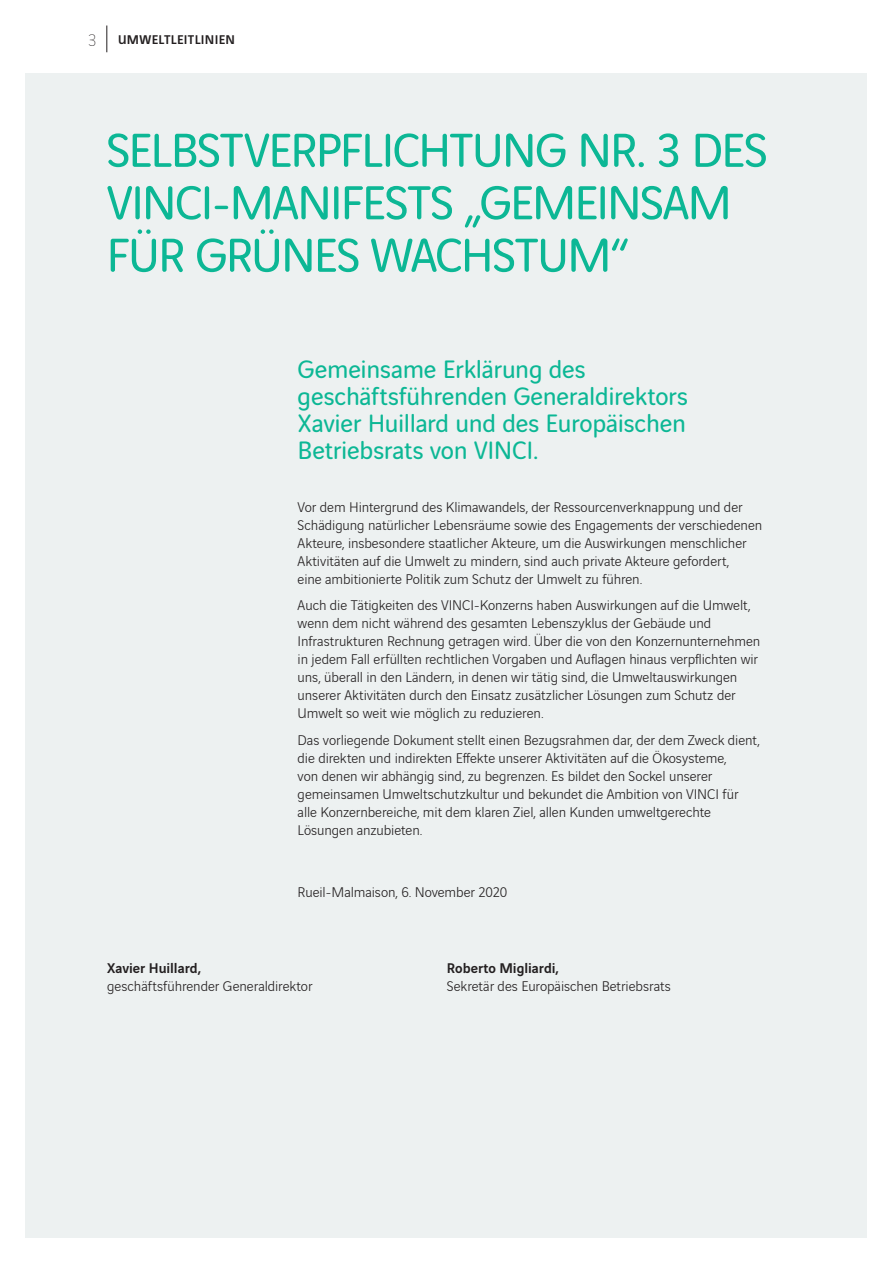
<style>
.page{position:relative;width:893px;height:1263px;background:#fff}
.page>*{position:absolute;margin:0;border:0;box-sizing:border-box;transform-origin:0 0}
.t1{font:51px/52.5px "Vinci Rounded";letter-spacing:-.04em;color:#0cb795}
.t2{font:27px/27px "Vinci Rounded";letter-spacing:-.015em;color:#0cb795}
.t3{font:300 15px/18px "Vinci Sans";letter-spacing:-.005em;color:#231f20}
.t4{font:500 15px "Vinci Sans";color:#231f20}
.t5{font:500 13.5px "Vinci Sans";letter-spacing:.02em;color:#231f20}
.s1{font-weight:200;font-size:18px}
</style>
<div class="page">
<svg style="left:106px;top:26px;width:1px;height:26px"></svg>
<div style="left:26px;top:73px;width:841px;height:1164px;background:#edf1f1"></div>
<p class="t5" style="left:88px;top:29px;width:149px"><span class="s1">3</span> UMWELTLEITLINIEN</p>
<h1 class="t1" style="left:106px;top:121px;width:663px">SELBSTVERPFLICHTUNG NR. 3 DES<br>VINCI-MANIFESTS „GEMEINSAM<br>FÜR GRÜNES WACHSTUM“</h1>
<h2 class="t2" style="left:298px;top:354px;width:392px">Gemeinsame Erklärung des geschäftsführenden Generaldirektors<br>Xavier Huillard und des Europäischen<br>Betriebsrats von VINCI.</h2>
<p class="t3" style="left:298px;top:497px;width:466px">Vor dem Hintergrund des Klimawandels, der Ressourcenverknappung und der Schädigung natürlicher Lebensräume sowie des Engagements der verschiedenen Akteure, insbesondere staatlicher Akteure, um die Auswirkungen menschlicher Aktivitäten auf die Umwelt zu mindern, sind auch private Akteure gefordert,<br>eine ambitionierte Politik zum Schutz der Umwelt zu führen.</p>
<p class="t3" style="left:298px;top:595px;width:464px">Auch die Tätigkeiten des VINCI-Konzerns haben Auswirkungen auf die Umwelt, wenn dem nicht während des gesamten Lebenszyklus der Gebäude und Infrastrukturen Rechnung getragen wird. Über die von den Konzernunternehmen in jedem Fall erfüllten rechtlichen Vorgaben und Auflagen hinaus verpflichten wir uns, überall in den Ländern, in denen wir tätig sind, die Umweltauswirkungen unserer Aktivitäten durch den Einsatz zusätzlicher Lösungen zum Schutz der Umwelt so weit wie möglich zu reduzieren.</p>
<p class="t3" style="left:298px;top:730px;width:463px">Das vorliegende Dokument stellt einen Bezugsrahmen dar, der dem Zweck dient, die direkten und indirekten Effekte unserer Aktivitäten auf die Ökosysteme,<br>von denen wir abhängig sind, zu begrenzen. Es bildet den Sockel unserer gemeinsamen Umweltschutzkultur und bekundet die Ambition von VINCI für alle Konzernbereiche, mit dem klaren Ziel, allen Kunden umweltgerechte Lösungen anzubieten.</p>
<p class="t3" style="left:298px;top:882px;width:211px">Rueil-Malmaison, 6. November 2020</p>
<p class="t4" style="left:107px;top:956px;width:95px">Xavier Huillard,</p>
<p class="t3" style="left:107px;top:975px;width:207px">geschäftsführender Generaldirektor</p>
<p class="t4" style="left:447px;top:956px;width:114px">Roberto Migliardi,</p>
<p class="t3" style="left:447px;top:975px;width:225px">Sekretär des Europäischen Betriebsrats</p>
</div>
